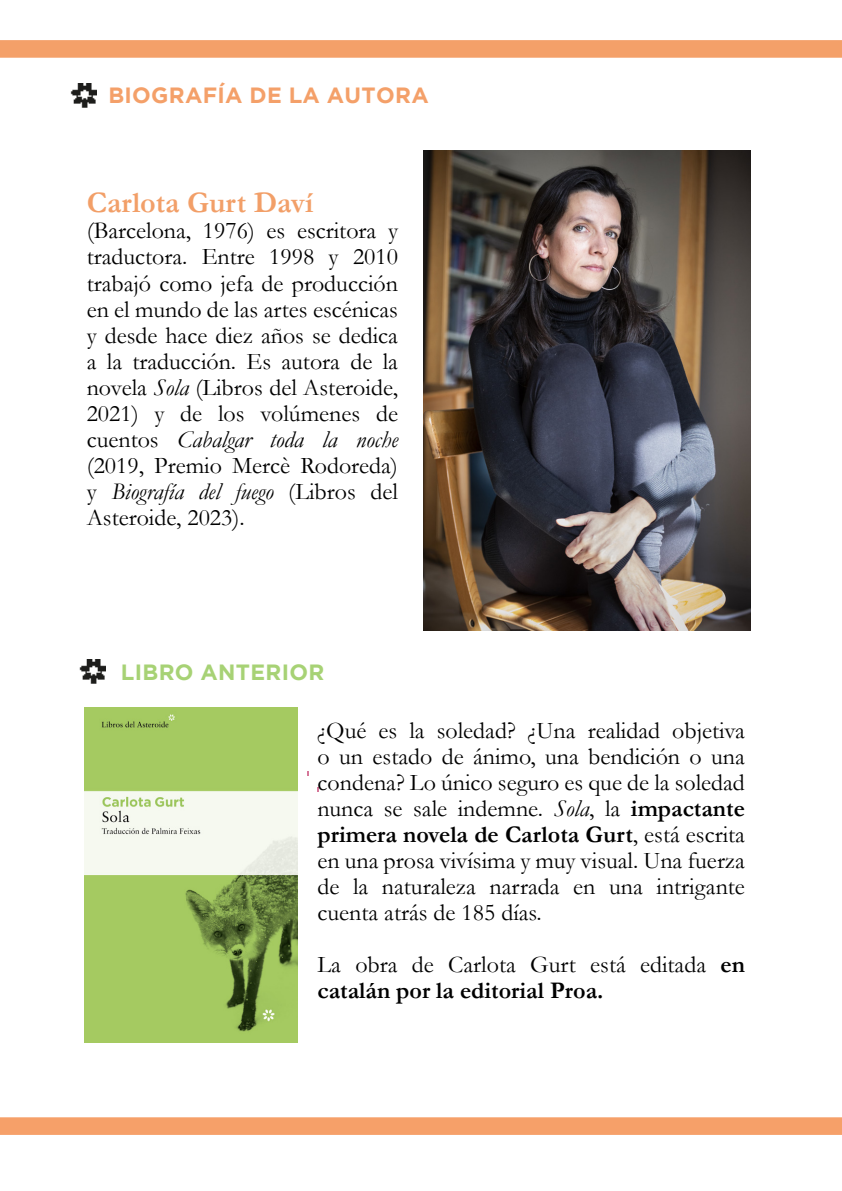
<style>
.page{position:relative;width:842px;height:1191px;background:#fff}
.page>*{position:absolute;margin:0;border:0;box-sizing:border-box;transform-origin:0 0}
.t1{font:700 30px "Garamond";color:#f29f68}
.t2{font:24px/26px "Garamond";color:#000;text-align:justify}
.t3{font:700 22px "Gotham";letter-spacing:.015em;color:#f4a069}
.t4{font:700 22px "Gotham";letter-spacing:.015em;color:#a7d275}
.s1{font-style:italic}
.s2{font-weight:700}
</style>
<div class="page">
<div style="left:1px;top:1118px;width:841px;height:15px;background:#f6a069"></div>
<div style="left:0;top:1117px;width:842px;height:17px;border:2px solid #f6a069"></div>
<div style="left:1px;top:41px;width:840px;height:16px;background:#f4a069"></div>
<div style="left:0;top:40px;width:842px;height:18px;border:2px solid #f4a069"></div>
<img style="left:70px;top:84px;width:27px;height:24px">
<img style="left:424px;top:151px;width:327px;height:479px">
<img style="left:84px;top:707px;width:213px;height:335px">
<img style="left:79px;top:660px;width:26px;height:24px">
<p class="t3" style="left:108px;top:82px;width:322px">BIOGRAFÍA DE LA AUTORA</p>
<p class="t1" style="left:87px;top:183px;width:228px">Carlota Gurt Daví</p>
<p class="t2" style="left:87px;top:217px;width:313px">(Barcelona, 1976) es escritora y traductora. Entre 1998 y 2010 trabajó como jefa de producción en el mundo de las artes escénicas y desde hace diez años se dedica a la traducción. Es autora de la novela <span class="s1">Sola</span> (Libros del Asteroide, 2021) y de los volúmenes de cuentos <span class="s1">Cabalgar toda la noche </span>(2019, Premio Mercè Rodoreda) y <span class="s1">Biografía del fuego</span> (Libros del Asteroide, 2023).</p>
<p class="t4" style="left:121px;top:659px;width:205px">LIBRO ANTERIOR</p>
<p class="t2" style="left:317px;top:716px;width:429px">¿Qué es la soledad? ¿Una realidad objetiva o un estado de ánimo, una bendición o una condena? Lo único seguro es que de la soledad nunca se sale indemne. <span class="s1">Sola</span>, la <span class="s2">impactante primera novela de Carlota Gurt</span>, está escrita en una prosa vivísima y muy visual. Una fuerza de la naturaleza narrada en una intrigante cuenta atrás de 185 días.</p>
<p class="t2" style="left:317px;top:950px;width:429px">La obra de Carlota Gurt está editada <span class="s2">en catalán por la editorial Proa.</span></p>
</div>
